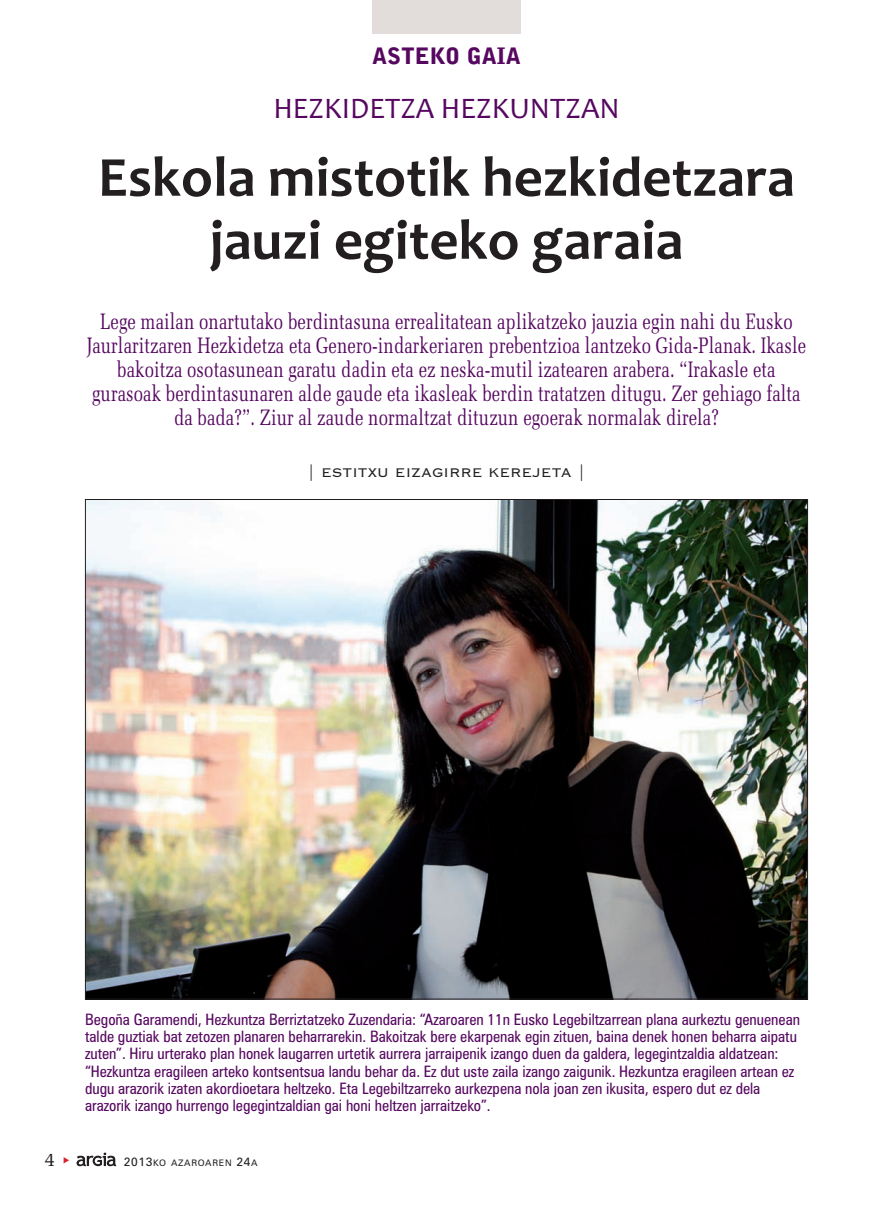
<style>
.page{position:relative;width:893px;height:1212px;background:#fff}
.page>*{position:absolute;margin:0;border:0;box-sizing:border-box;transform-origin:0 0}
.t1{font:700 57px/63px "Candara";color:#231f20;text-align:center}
.t2{font:30px "Candara";color:#560760}
.t3{font:22.5px/24px "Memoir Condensed";color:#560760;text-align:center}
.t4{font:900 22.5px "Bell Gothic Std";color:#560760}
.t5{font:19.5px "Memoir";color:#231f20}
.t6{font:16.5px "Copperplate Gothic BT";color:#231f20}
.t7{font:condensed 15.75px/17.2px "Zurich BT";color:#560760}
.t8{font:9px "Zurich BT";letter-spacing:.075em;color:#231f20}
.s1{font-size:12px}
</style>
<div class="page">
<div style="left:372px;top:0;width:149px;height:34px;background:#e2ddda"></div>
<svg style="left:77px;top:1152px;width:39px;height:14px"></svg>
<img style="left:87px;top:501px;width:719px;height:496px">
<h3 class="t4" style="left:372px;top:43px;width:150px">ASTEKO GAIA</h3>
<h2 class="t2" style="left:273px;top:90px;width:348px">HEZKIDETZA HEZKUNTZAN</h2>
<h1 class="t1" style="left:98px;top:152px;width:698px">Eskola mistotik hezkidetzara jauzi egiteko garaia</h1>
<p class="t3" style="left:87px;top:311px;width:721px">Lege mailan onartutako berdintasuna errealitatean aplikatzeko jauzia egin nahi du Eusko Jaurlaritzaren Hezkidetza eta Genero-indarkeriaren prebentzioa lantzeko Gida-Planak. Ikasle bakoitza osotasunean garatu dadin eta ez neska-mutil izatearen arabera. “Irakasle eta gurasoak berdintasunaren alde gaude eta ikasleak berdin tratatzen ditugu. Zer gehiago falta da bada?”. Ziur al zaude normaltzat dituzun egoerak normalak direla?</p>
<p class="t6" style="left:307px;top:461px;width:280px">| ESTITXU EIZAGIRRE KEREJETA |</p>
<p class="t7" style="left:85px;top:1012px;width:716px">Begoña Garamendi, Hezkuntza Berriztatzeko Zuzendaria: “Azaroaren 11n Eusko Legebiltzarrean plana aurkeztu genuenean talde guztiak bat zetozen planaren beharrarekin. Bakoitzak bere ekarpenak egin zituen, baina denek honen beharra aipatu zuten”. Hiru urterako plan honek laugarren urtetik aurrera jarraipenik izango duen da galdera, legegintzaldia aldatzean: “Hezkuntza eragileen arteko kontsentsua landu behar da. Ez dut uste zaila izango zaigunik. Hezkuntza eragileen artean ez dugu arazorik izaten akordioetara heltzeko. Eta Legebiltzarreko aurkezpena nola joan zen ikusita, espero dut ez dela arazorik izango hurrengo legegintzaldian gai honi heltzen jarraitzeko”.</p>
<p class="t5" style="left:44px;top:1147px;width:12px">4</p>
<p class="t8" style="left:124px;top:1160px;width:135px"><span class="s1">2013</span>KO AZAROAREN <span class="s1">24</span>A</p>
</div>
